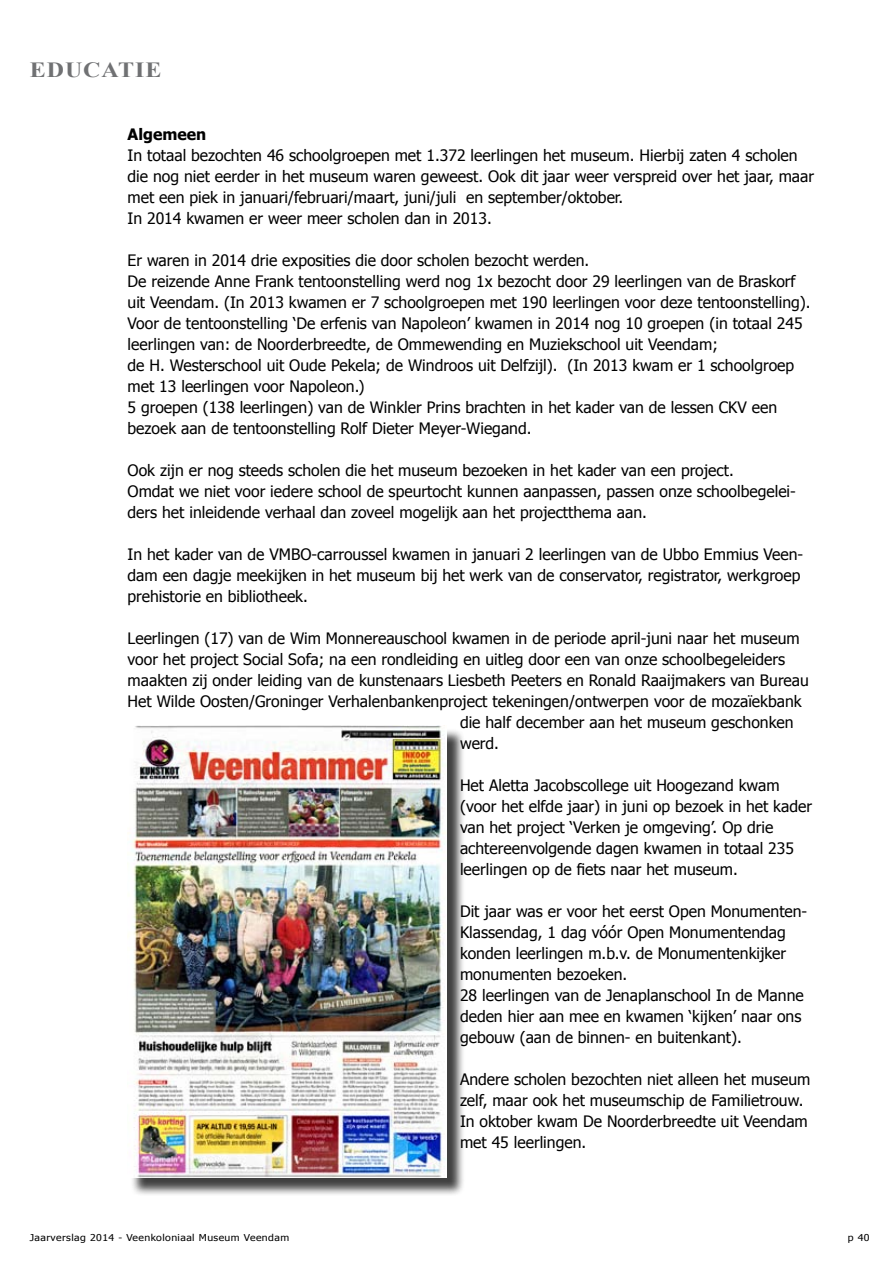
<style>
.page{position:relative;width:893px;height:1263px;background:#fff}
.page>*{position:absolute;margin:0;border:0;box-sizing:border-box;transform-origin:0 0}
.t1{font:700 21.6px "Times New Roman";letter-spacing:.04em;color:#707173;scale:1.11 1}
.t2{font:15.75px/21px "Tahoma";color:#000}
.t3{font:700 15.75px "Tahoma";color:#000}
.t4{font:9.45px "Tahoma";letter-spacing:.04em;color:#000;scale:1.11 1}
</style>
<div class="page">
<div style="left:130px;top:728px;width:341px;height:475px;background:#000;opacity:.75"></div>
<img style="left:130px;top:726px;width:316px;height:452px">
<h1 class="t1" style="left:30px;top:54px;width:120px">EDUCATIE</h1>
<p class="t3" style="left:128px;top:123px;width:80px">Algemeen</p>
<p class="t2" style="left:128px;top:145px;width:688px">In totaal bezochten 46 schoolgroepen met 1.372 leerlingen het museum. Hierbij zaten 4 scholen die nog niet eerder in het museum waren geweest. Ook dit jaar weer verspreid over het jaar, maar met een piek in januari/februari/maart, juni/juli en september/oktober.<br>In 2014 kwamen er weer meer scholen dan in 2013.</p>
<p class="t2" style="left:128px;top:250px;width:685px">Er waren in 2014 drie exposities die door scholen bezocht werden.<br>De reizende Anne Frank tentoonstelling werd nog 1x bezocht door 29 leerlingen van de Braskorf uit Veendam. (In 2013 kwamen er 7 schoolgroepen met 190 leerlingen voor deze tentoonstelling).<br>Voor de tentoonstelling ‘De erfenis van Napoleon’ kwamen in 2014 nog 10 groepen (in totaal 245 leerlingen van: de Noorderbreedte, de Ommewending en Muziekschool uit Veendam;<br>de H. Westerschool uit Oude Pekela; de Windroos uit Delfzijl). (In 2013 kwam er 1 schoolgroep met 13 leerlingen voor Napoleon.)<br>5 groepen (138 leerlingen) van de Winkler Prins brachten in het kader van de lessen CKV een bezoek aan de tentoonstelling Rolf Dieter Meyer-Wiegand.</p>
<p class="t2" style="left:128px;top:460px;width:670px">Ook zijn er nog steeds scholen die het museum bezoeken in het kader van een project.<br>Omdat we niet voor iedere school de speurtocht kunnen aanpassen, passen onze schoolbegelei&shy;ders het inleidende verhaal dan zoveel mogelijk aan het projectthema aan.</p>
<p class="t2" style="left:128px;top:544px;width:677px">In het kader van de VMBO-carroussel kwamen in januari 2 leerlingen van de Ubbo Emmius Veen&shy;dam een dagje meekijken in het museum bij het werk van de conservator, registrator, werkgroep prehistorie en bibliotheek.</p>
<p class="t2" style="left:128px;top:628px;width:674px">Leerlingen (17) van de Wim Monnereauschool kwamen in de periode april-juni naar het museum</p>
<p class="t2" style="left:128px;top:649px;width:659px">voor het project Social Sofa; na een rondleiding en uitleg door een van onze schoolbegeleiders</p>
<p class="t2" style="left:128px;top:670px;width:683px">maakten zij onder leiding van de kunstenaars Liesbeth Peeters en Ronald Raaijmakers van Bureau</p>
<p class="t2" style="left:128px;top:691px;width:676px">Het Wilde Oosten/Groninger Verhalenbankenproject tekeningen/ontwerpen voor de mozaïekbank</p>
<p class="t2" style="left:460px;top:712px;width:335px">die half december aan het museum geschonken</p>
<p class="t2" style="left:460px;top:733px;width:41px">werd.</p>
<p class="t2" style="left:460px;top:775px;width:354px">Het Aletta Jacobscollege uit Hoogezand kwam (voor het elfde jaar) in juni op bezoek in het kader van het project ‘Verken je omgeving’. Op drie achtereenvolgende dagen kwamen in totaal 235 leerlingen op de fiets naar het museum.</p>
<p class="t2" style="left:460px;top:901px;width:349px">Dit jaar was er voor het eerst Open Monumenten-Klassendag, 1 dag vóór Open Monumentendag konden leerlingen m.b.v. de Monumentenkijker monumenten bezoeken.<br>28 leerlingen van de Jenaplanschool In de Manne deden hier aan mee en kwamen ‘kijken’ naar ons gebouw (aan de binnen- en buitenkant).</p>
<p class="t2" style="left:460px;top:1069px;width:352px">Andere scholen bezochten niet alleen het museum zelf, maar ook het museumschip de Familietrouw.<br>In oktober kwam De Noorderbreedte uit Veendam met 45 leerlingen.</p>
<p class="t4" style="left:30px;top:1231px;width:235px">Jaarverslag 2014 - Veenkoloniaal Museum Veendam</p>
<p class="t4" style="left:848px;top:1231px;width:21px">p 40</p>
</div>
